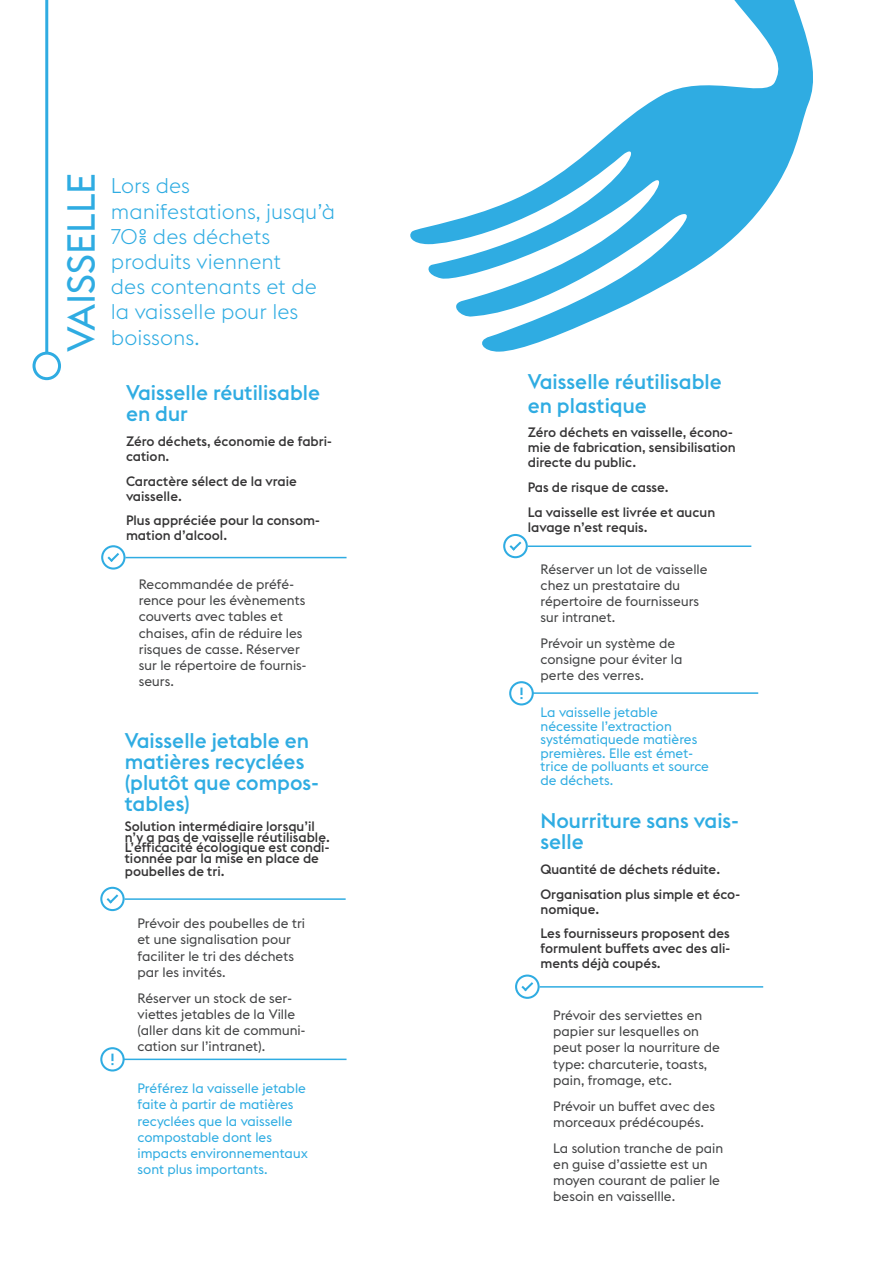
<style>
.page{position:relative;width:893px;height:1263px;background:#fff}
.page>*{position:absolute;margin:0;border:0;box-sizing:border-box;transform-origin:0 0}
.t1{font:38.55px "Euclid Flex";color:#2face2}
.t2{font:500 21px/21px "Euclid Flex";color:#2face2}
.t3{font:300 21px/25.2px "Euclid Flex";color:#2face2}
.Style_de_paragraphe{font:13.5px/16.2px "Euclid Flex";color:#424344}
.Style_de_paragraphe-2{font:500 13.5px/15px "Euclid Flex";color:#363536}
.Style_de_paragraphe-3{font:13.5px/13.5px "Euclid Flex";color:#2face2}
</style>
<div class="page">
<svg style="left:410px;top:0;width:403px;height:352px"></svg>
<hr style="left:125px;top:898px;width:221px;height:2px;background:#2face2">
<div style="left:100px;top:887px;width:25px;height:24px;border:2px solid #2face2;border-radius:50%"></div>
<svg style="left:104px;top:892px;width:16px;height:14px"></svg>
<hr style="left:125px;top:557px;width:222px;height:1px;background:#2face2">
<div style="left:101px;top:545px;width:25px;height:25px;border:2px solid #2face2;border-radius:50%"></div>
<svg style="left:105px;top:551px;width:14px;height:13px"></svg>
<hr style="left:528px;top:545px;width:223px;height:2px;background:#2face2">
<div style="left:503px;top:534px;width:25px;height:24px;border:2px solid #2face2;border-radius:50%"></div>
<svg style="left:507px;top:539px;width:17px;height:14px"></svg>
<hr style="left:540px;top:986px;width:223px;height:1px;background:#2face2">
<div style="left:515px;top:974px;width:25px;height:25px;border:2px solid #2face2;border-radius:50%"></div>
<svg style="left:519px;top:980px;width:15px;height:13px"></svg>
<hr style="left:45px;top:0;width:3px;height:353px;background:#2face2">
<div style="left:33px;top:352px;width:28px;height:28px;border:3px solid #2face2;border-radius:50%"></div>
<hr style="left:533px;top:692px;width:225px;height:2px;background:#2face2">
<div style="left:509px;top:681px;width:25px;height:24px;border:2px solid #2face2;border-radius:50%"></div>
<svg style="left:520px;top:687px;width:2px;height:12px"></svg>
<hr style="left:124px;top:1058px;width:223px;height:2px;background:#2face2">
<div style="left:100px;top:1047px;width:25px;height:24px;border:2px solid #2face2;border-radius:50%"></div>
<svg style="left:111px;top:1053px;width:2px;height:12px"></svg>
<p class="t1" style="left:59px;top:352px;width:180px;rotate:-90deg">VAISSELLE</p>
<p class="t3" style="left:111px;top:174px;width:226px">Lors des manifestations, jusqu’à<br>70% des déchets produits viennent<br>des contenants et de la vaisselle pour les boissons.</p>
<p class="t2" style="left:126px;top:383px;width:196px">Vaisselle réutilisable en dur</p>
<p class="Style_de_paragraphe-2" style="left:126px;top:434px;width:207px">Zéro déchets, économie de fabri&shy;cation.</p>
<p class="Style_de_paragraphe-2" style="left:126px;top:473px;width:172px">Caractère sélect de la vraie vaisselle.</p>
<p class="Style_de_paragraphe-2" style="left:126px;top:513px;width:195px">Plus appréciée pour la consom&shy;mation d’alcool.</p>
<p class="Style_de_paragraphe" style="left:139px;top:576px;width:169px">Recommandée de préfé&shy;rence pour les évènements couverts avec tables et chaises, afin de réduire les risques de casse. Réserver sur le répertoire de fournis&shy;seurs.</p>
<p class="t2" style="left:125px;top:731px;width:195px">Vaisselle jetable en matières recyclées (plutôt que compos&shy;tables)</p>
<p class="Style_de_paragraphe-2" style="left:125px;top:821px;width:207px;line-height:10.5px">Solution intermédiaire lorsqu’il n’y a pas de vaisselle réutilisable.<br>L’efficacité écologique est condi&shy;tionnée par la mise en place de</p>
<p class="Style_de_paragraphe-2" style="left:125px;top:864px;width:101px">poubelles de tri.</p>
<p class="Style_de_paragraphe" style="left:138px;top:915px;width:169px">Prévoir des poubelles de tri et une signalisation pour faciliter le tri des déchets par les invités.</p>
<p class="Style_de_paragraphe" style="left:138px;top:990px;width:169px">Réserver un stock de ser&shy;viettes jetables de la Ville (aller dans kit de communi&shy;cation sur l’intranet).</p>
<p class="Style_de_paragraphe-3" style="left:138px;top:1080px;width:172px;line-height:16.2px">Préférez la vaisselle jetable faite à partir de matières recyclées que la vaisselle compostable dont les impacts environnementaux sont plus importants.</p>
<p class="t2" style="left:528px;top:370px;width:196px;line-height:23.7px">Vaisselle réutilisable en plastique</p>
<p class="Style_de_paragraphe-2" style="left:528px;top:425px;width:210px">Zéro déchets en vaisselle, écono&shy;mie de fabrication, sensibilisation directe du public.</p>
<p class="Style_de_paragraphe-2" style="left:528px;top:480px;width:142px">Pas de risque de casse.</p>
<p class="Style_de_paragraphe-2" style="left:528px;top:504px;width:189px">La vaisselle est livrée et aucun lavage n’est requis.</p>
<p class="Style_de_paragraphe" style="left:541px;top:561px;width:169px">Réserver un lot de vaisselle chez un prestataire du répertoire de fournisseurs sur intranet.</p>
<p class="Style_de_paragraphe" style="left:541px;top:635px;width:143px">Prévoir un système de consigne pour éviter la perte des verres.</p>
<p class="Style_de_paragraphe-3" style="left:541px;top:706px;width:170px">La vaisselle jetable nécessite l’extraction systématiquede matières premières. Elle est émet&shy;trice de polluants et source de déchets.</p>
<p class="t2" style="left:540px;top:811px;width:200px">Nourriture sans vais&shy;selle</p>
<p class="Style_de_paragraphe-2" style="left:540px;top:862px;width:181px">Quantité de déchets réduite.</p>
<p class="Style_de_paragraphe-2" style="left:540px;top:886px;width:201px">Organisation plus simple et éco&shy;nomique.</p>
<p class="Style_de_paragraphe-2" style="left:540px;top:926px;width:191px;text-align:justify">Les fournisseurs proposent des formulent buffets avec des ali&shy;ments déjà coupés.</p>
<p class="Style_de_paragraphe" style="left:553px;top:1007px;width:168px">Prévoir des serviettes en papier sur lesquelles on peut poser la nourriture de type: charcuterie, toasts, pain, fromage, etc.</p>
<p class="Style_de_paragraphe" style="left:553px;top:1098px;width:163px">Prévoir un buffet avec des morceaux prédécoupés.</p>
<p class="Style_de_paragraphe" style="left:553px;top:1140px;width:172px">La solution tranche de pain en guise d’assiette est un moyen courant de palier le besoin en vaissellle.</p>
</div>
